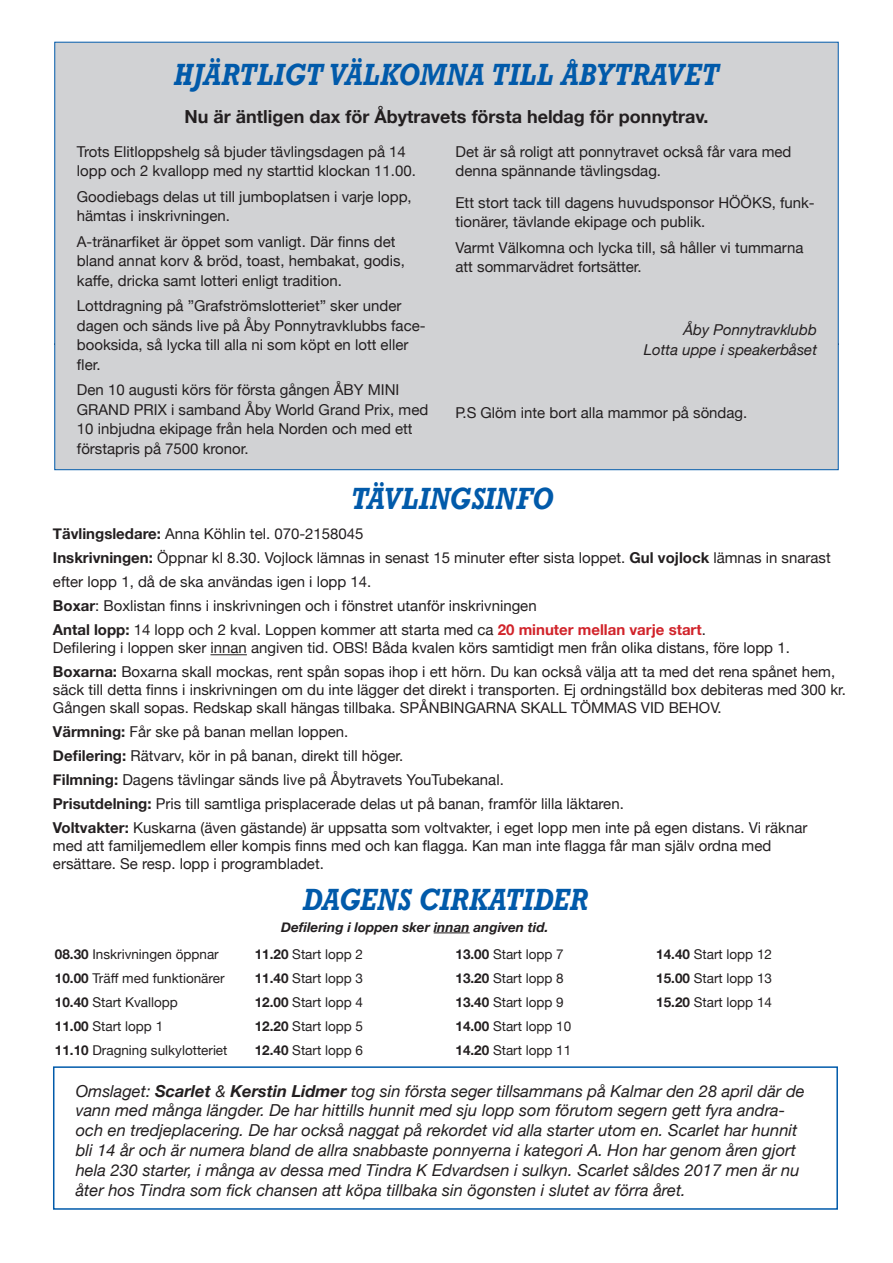
<style>
.page{position:relative;width:893px;height:1263px;background:#fff}
.page>*{position:absolute;margin:0;border:0;box-sizing:border-box;transform-origin:0 0}
.t1{font:italic 700 28.8px "Rockwell";letter-spacing:.03em;color:#015aaa;scale:.83 1}
.Body_Text{font:700 18px "Helvetica Neue";color:#231f20}
.t2{font:italic 16.5px/19.8px "Helvetica Neue";color:#231f20}
.Body_Text-2{font:15px/19.5px "Helvetica Neue";color:#231f20}
.Body_Text-3{font:italic 15px/19.5px "Helvetica Neue";color:#231f20;text-align:right}
.t3{font:13.5px "Helvetica Neue";color:#231f20}
.t4{font:italic 700 13.5px "Helvetica Neue";color:#231f20}
.s1{font-weight:700}
.s2{font-weight:700;color:#d1232a}
</style>
<div class="page">
<hr style="left:210px;top:654px;width:37px;height:1px;background:#231f20">
<div style="left:53px;top:1066px;width:785px;height:144px;border:2px solid #015aaa"></div>
<hr style="left:434px;top:932px;width:36px;height:1px;background:#231f20">
<hr style="left:54px;top:343px;width:785px;height:2px;background:#231f20">
<div style="left:55px;top:42px;width:783px;height:428px;background:#d1d2d4;border:1px solid #015aaa"></div>
<p class="t1" style="left:174px;top:56px;width:657px">HJÄRTLIGT VÄLKOMNA TILL ÅBYTRAVET</p>
<p class="Body_Text" style="left:185px;top:103px;width:525px">Nu är äntligen dax för Åbytravets första heldag för ponnytrav.</p>
<p class="Body_Text-2" style="left:77px;top:143px;width:341px">Trots Elitloppshelg så bjuder tävlingsdagen på 14 lopp och 2 kvallopp med ny starttid klockan 11.00.</p>
<p class="Body_Text-2" style="left:77px;top:188px;width:336px">Goodiebags delas ut till jumboplatsen i varje lopp, hämtas i inskrivningen.</p>
<p class="Body_Text-2" style="left:77px;top:233px;width:329px">A-tränarfiket är öppet som vanligt. Där finns det bland annat korv &amp; bröd, toast, hembakat, godis, kaffe, dricka samt lotteri enligt tradition.</p>
<p class="Body_Text-2" style="left:77px;top:297px;width:350px">Lottdragning på ”Grafströmslotteriet” sker under dagen och sänds live på Åby Ponnytravklubbs face&shy;booksida, så lycka till alla ni som köpt en lott eller fler.</p>
<p class="Body_Text-2" style="left:77px;top:381px;width:353px">Den 10 augusti körs för första gången ÅBY MINI GRAND PRIX i samband Åby World Grand Prix, med 10 inbjudna ekipage från hela Norden och med ett förstapris på 7500 kronor.</p>
<p class="Body_Text-2" style="left:455px;top:143px;width:337px">Det är så roligt att ponnytravet också får vara med denna spännande tävlingsdag.</p>
<p class="Body_Text-2" style="left:455px;top:194px;width:361px">Ett stort tack till dagens huvudsponsor HÖÖKS, funk&shy;tionärer, tävlande ekipage och publik.</p>
<p class="Body_Text-2" style="left:455px;top:239px;width:349px">Varmt Välkomna och lycka till, så håller vi tummarna att sommarvädret fortsätter.</p>
<p class="Body_Text-3" style="left:644px;top:321px;width:175px">Åby Ponnytravklubb<br>Lotta uppe i speakerbåset</p>
<p class="Body_Text-2" style="left:455px;top:404px;width:293px">P.S Glöm inte bort alla mammor på söndag.</p>
<p class="t1" style="left:351px;top:480px;width:246px">TÄVLINGSINFO</p>
<p class="Body_Text-2" style="left:53px;top:525px;width:312px"><span class="s1">Tävlingsledare:</span> Anna Köhlin tel. 070-2158045</p>
<p class="Body_Text-2" style="left:53px;top:547px;width:779px;line-height:24px"><span class="s1">Inskrivningen:</span> Öppnar kl 8.30. Vojlock lämnas in senast 15 minuter efter sista loppet. <span class="s1">Gul vojlock</span> lämnas in snarast efter lopp 1, då de ska användas igen i lopp 14.</p>
<p class="Body_Text-2" style="left:53px;top:597px;width:485px"><span class="s1">Boxar</span>: Boxlistan finns i inskrivningen och i fönstret utanför inskrivningen</p>
<p class="Body_Text-2" style="left:53px;top:621px;width:654px"><span class="s1">Antal lopp:</span> 14 lopp och 2 kval. Loppen kommer att starta med ca <span class="s2">20 minuter mellan varje start</span>.</p>
<p class="Body_Text-2" style="left:53px;top:639px;width:738px">Defilering i loppen sker innan angiven tid. OBS! Båda kvalen körs samtidigt men från olika distans, före lopp 1.</p>
<p class="Body_Text-2" style="left:53px;top:664px;width:794px;line-height:18px"><span class="s1">Boxarna:</span> Boxarna skall mockas, rent spån sopas ihop i ett hörn. Du kan också välja att ta med det rena spånet hem, säck till detta finns i inskrivningen om du inte lägger det direkt i transporten. Ej ordningställd box debiteras med 300 kr.<br>Gången skall sopas. Redskap skall hängas tillbaka. SPÅNBINGARNA SKALL TÖMMAS VID BEHOV.</p>
<p class="Body_Text-2" style="left:53px;top:723px;width:297px"><span class="s1">Värmning:</span> Får ske på banan mellan loppen.</p>
<p class="Body_Text-2" style="left:53px;top:747px;width:352px"><span class="s1">Defilering:</span> Rätvarv, kör in på banan, direkt till höger.</p>
<p class="Body_Text-2" style="left:53px;top:771px;width:452px"><span class="s1">Filmning:</span> Dagens tävlingar sänds live på Åbytravets YouTubekanal.</p>
<p class="Body_Text-2" style="left:53px;top:795px;width:572px"><span class="s1">Prisutdelning:</span> Pris till samtliga prisplacerade delas ut på banan, framför lilla läktaren.</p>
<p class="Body_Text-2" style="left:53px;top:819px;width:756px"><span class="s1">Voltvakter:</span> Kuskarna (även gästande) är uppsatta som voltvakter, i eget lopp men inte på egen distans. Vi räknar</p>
<p class="Body_Text-2" style="left:53px;top:837px;width:720px">med att familjemedlem eller kompis finns med och kan flagga. Kan man inte flagga får man själv ordna med</p>
<p class="Body_Text-2" style="left:53px;top:855px;width:272px">ersättare. Se resp. lopp i programbladet.</p>
<p class="t1" style="left:303px;top:880px;width:345px">DAGENS CIRKATIDER</p>
<p class="t3" style="left:55px;top:944px;width:165px"><span class="s1">08.30</span> Inskrivningen öppnar</p>
<p class="t3" style="left:55px;top:968px;width:171px"><span class="s1">10.00</span> Träff med funktionärer</p>
<p class="t3" style="left:55px;top:992px;width:125px"><span class="s1">10.40</span> Start Kvallopp</p>
<p class="t3" style="left:55px;top:1016px;width:110px"><span class="s1">11.00</span> Start lopp 1</p>
<p class="t3" style="left:55px;top:1040px;width:174px"><span class="s1">11.10</span> Dragning sulkylotteriet</p>
<p class="t4" style="left:281px;top:916px;width:269px">Defilering i loppen sker innan angiven tid.</p>
<p class="t3" style="left:255px;top:944px;width:110px"><span class="s1">11.20</span> Start lopp 2</p>
<p class="t3" style="left:255px;top:968px;width:110px"><span class="s1">11.40</span> Start lopp 3</p>
<p class="t3" style="left:255px;top:992px;width:110px"><span class="s1">12.00</span> Start lopp 4</p>
<p class="t3" style="left:255px;top:1016px;width:110px"><span class="s1">12.20</span> Start lopp 5</p>
<p class="t3" style="left:255px;top:1040px;width:110px"><span class="s1">12.40</span> Start lopp 6</p>
<p class="t3" style="left:455px;top:944px;width:110px"><span class="s1">13.00</span> Start lopp 7</p>
<p class="t3" style="left:455px;top:968px;width:110px"><span class="s1">13.20</span> Start lopp 8</p>
<p class="t3" style="left:455px;top:992px;width:110px"><span class="s1">13.40</span> Start lopp 9</p>
<p class="t3" style="left:455px;top:1016px;width:117px"><span class="s1">14.00</span> Start lopp 10</p>
<p class="t3" style="left:455px;top:1040px;width:117px"><span class="s1">14.20</span> Start lopp 11</p>
<p class="t3" style="left:656px;top:944px;width:117px"><span class="s1">14.40</span> Start lopp 12</p>
<p class="t3" style="left:656px;top:968px;width:117px"><span class="s1">15.00</span> Start lopp 13</p>
<p class="t3" style="left:656px;top:992px;width:117px"><span class="s1">15.20</span> Start lopp 14</p>
<p class="t2" style="left:76px;top:1082px;width:730px">Omslaget: <span class="s1">Scarlet</span> &amp; <span class="s1">Kerstin Lidmer</span> tog sin första seger tillsammans på Kalmar den 28 april där de vann med många längder. De har hittills hunnit med sju lopp som förutom segern gett fyra andra&shy;och en tredjeplacering. De har också naggat på rekordet vid alla starter utom en. Scarlet har hunnit bli 14 år och är numera bland de allra snabbaste ponnyerna i kategori A. Hon har genom åren gjort hela 230 starter, i många av dessa med Tindra K Edvardsen i sulkyn. Scarlet såldes 2017 men är nu åter hos Tindra som fick chansen att köpa tillbaka sin ögonsten i slutet av förra året.</p>
</div>
